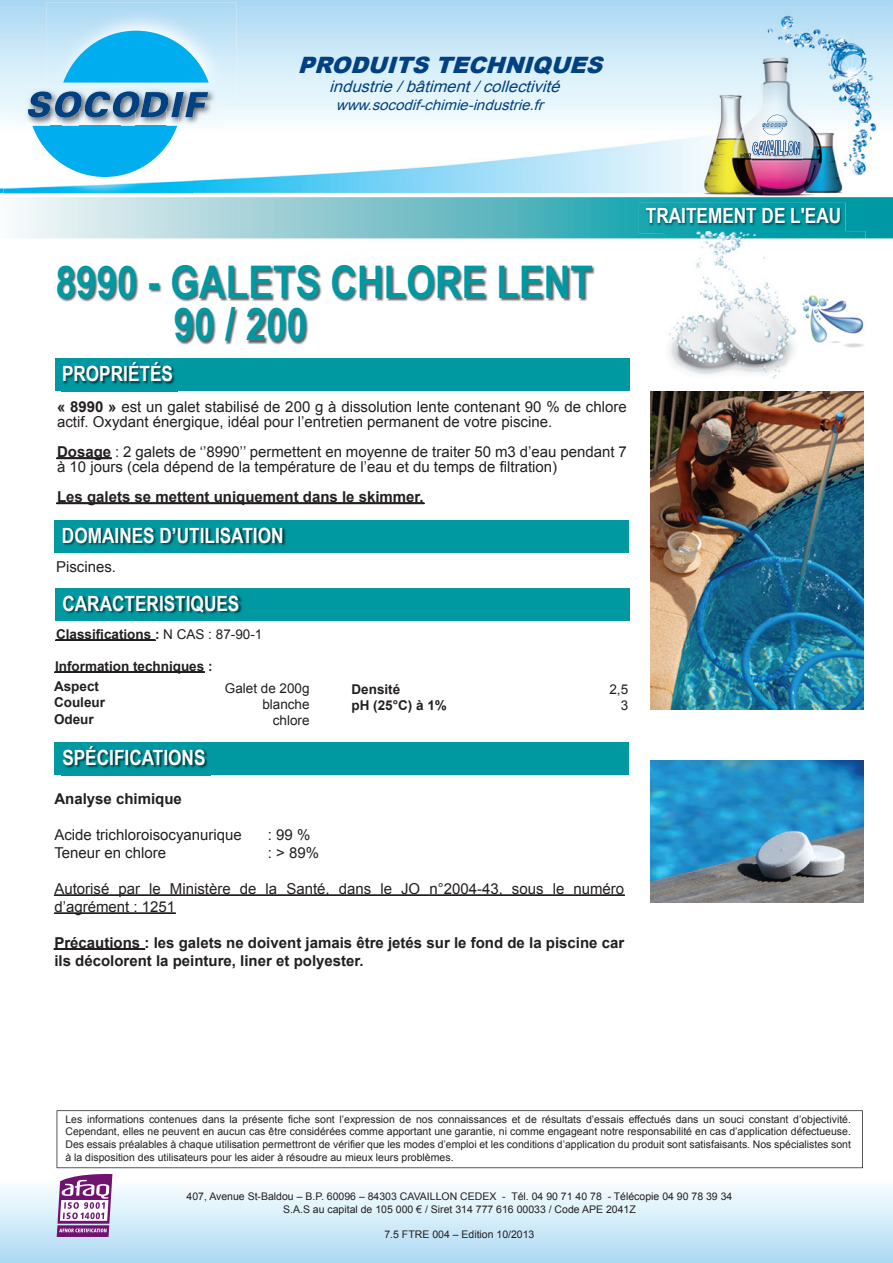
<style>
.page{position:relative;width:893px;height:1263px;background:#fff}
.page>*{position:absolute;margin:0;border:0;box-sizing:border-box;transform-origin:0 0}
.t1{font:700 45px/42px "Arial Narrow";color:#0098a1}
.t2{font:italic 900 22.5px "Arial";color:#014081}
.t3{font:700 21px "Arial Narrow";color:#fff}
.t4{font:italic 15.9px "Arial";color:#014081;scale:1.04 1}
.t5{font:15px/15px "Arial";color:#231f20}
.t6{font:700 15px/18px "Arial";color:#231f20}
.t7{font:italic 14.4px "Arial";color:#014081;scale:1.04 1}
.t8{font:700 13.5px/16.2px "Arial";color:#231f20}
.t9{font:13.5px/16.2px "Arial";color:#231f20;text-align:right}
.t10{font:10.5px/12.6px "Arial";color:#231f20;text-align:center}
.s1{font-weight:700}
.s2{font-weight:400}
</style>
<div class="page">
<img style="left:0;top:0;width:893px;height:48px">
<img style="left:0;top:48px;width:28px;height:146px">
<img style="left:210px;top:48px;width:683px;height:148px">
<img style="left:193px;top:179px;width:17px;height:15px">
<img style="left:751px;top:138px;width:52px;height:23px">
<svg style="left:752px;top:115px;width:48px;height:40px"></svg>
<img style="left:46px;top:3px;width:190px;height:96px">
<img style="left:4px;top:111px;width:189px;height:83px">
<img style="left:23px;top:86px;width:27px;height:42px">
<img style="left:50px;top:118px;width:41px;height:8px">
<img style="left:91px;top:118px;width:17px;height:8px">
<img style="left:108px;top:118px;width:72px;height:8px">
<img style="left:180px;top:87px;width:38px;height:40px">
<svg style="left:32px;top:126px;width:161px;height:51px"></svg>
<svg style="left:28px;top:31px;width:181px;height:87px"></svg>
<svg style="left:0;top:1110px;width:893px;height:153px"></svg>
<svg style="left:57px;top:1110px;width:806px;height:58px"></svg>
<svg style="left:17px;top:197px;width:876px;height:41px"></svg>
<img style="left:639px;top:203px;width:207px;height:31px">
<div style="left:55px;top:358px;width:574px;height:33px;background:#0098a1"></div>
<img style="left:61px;top:362px;width:116px;height:30px">
<img style="left:57px;top:266px;width:538px;height:79px">
<svg style="left:56px;top:457px;width:56px;height:2px"></svg>
<svg style="left:56px;top:502px;width:369px;height:2px"></svg>
<div style="left:55px;top:588px;width:574px;height:33px;background:#0098a1"></div>
<img style="left:63px;top:596px;width:179px;height:19px">
<div style="left:55px;top:742px;width:574px;height:33px;background:#0098a1"></div>
<img style="left:61px;top:746px;width:149px;height:30px">
<svg style="left:54px;top:895px;width:571px;height:1px"></svg>
<svg style="left:54px;top:913px;width:122px;height:1px"></svg>
<svg style="left:54px;top:948px;width:91px;height:2px"></svg>
<div style="left:54px;top:520px;width:575px;height:33px;background:#0098a1"></div>
<img style="left:63px;top:528px;width:223px;height:18px">
<svg style="left:55px;top:639px;width:101px;height:2px"></svg>
<svg style="left:54px;top:671px;width:151px;height:2px"></svg>
<img style="left:650px;top:391px;width:213px;height:318px">
<img style="left:650px;top:760px;width:213px;height:143px">
<img style="left:665px;top:231px;width:200px;height:148px">
<img style="left:665px;top:231px;width:181px;height:3px">
<img style="left:680px;top:332px;width:21px;height:7px">
<svg style="left:57px;top:1173px;width:55px;height:64px"></svg>
<h2 class="t2" style="left:298px;top:49px;width:314px">PRODUITSTECHNIQUES</h2>
<h3 class="t4" style="left:329px;top:76px;width:229px">industrie/bâtiment/collectivité</h3>
<h3 class="t7" style="left:336px;top:95px;width:206px">www.socodif-chimie-industrie.fr</h3>
<h1 class="t1" style="left:174px;top:259px;width:420px;text-indent:-118px">8990 - GALETS CHLORE LENT<br>90 / 200</h1>
<h3 class="t3" style="left:62px;top:358px;width:113px">PROPRIÉTÉS</h3>
<h3 class="t5" style="left:57px;top:399px;width:571px"><span class="s1">« 8990 »</span> est un galet stabilisé de 200 g à dissolution lente contenant 90 % de chlore actif. Oxydant énergique, idéal pour l’entretien permanent de votre piscine.</h3>
<h3 class="t5" style="left:57px;top:444px;width:571px"><span class="s1">Dosage</span> : 2 galets de ‘’8990’’ permettent en moyenne de traiter 50 m3 d’eau pendant 7 à 10 jours (cela dépend de la température de l’eau et du temps de filtration)</h3>
<h3 class="t6" style="left:57px;top:488px;width:368px">Les galets se mettent uniquement dans le skimmer.</h3>
<h3 class="t3" style="left:62px;top:519px;width:223px">DOMAINES D’UTILISATION</h3>
<h3 class="t5" style="left:56px;top:559px;width:62px">Piscines.</h3>
<h3 class="t3" style="left:62px;top:587px;width:178px">CARACTERISTIQUES</h3>
<p class="t8" style="left:56px;top:626px;width:208px">Classifications : <span class="s2">N CAS : 87-90-1</span></p>
<p class="t8" style="left:55px;top:658px;width:159px">Information techniques :</p>
<p class="t8" style="left:54px;top:679px;width:53px">Aspect<br>Couleur<br>Odeur</p>
<p class="t9" style="left:225px;top:680px;width:86px">Galet de 200g blanche chlore</p>
<p class="t8" style="left:352px;top:682px;width:97px">Densité<br>pH (25°C) à 1%</p>
<p class="t9" style="left:609px;top:681px;width:20px">2,5<br>3</p>
<h3 class="t3" style="left:62px;top:742px;width:145px">SPÉCIFICATIONS</h3>
<h3 class="t6" style="left:54px;top:790px;width:129px">Analyse chimique</h3>
<h3 class="t5" style="left:54px;top:827px;width:189px">Acide trichloroisocyanurique</h3>
<h3 class="t5" style="left:268px;top:827px;width:44px">: 99 %</h3>
<h3 class="t5" style="left:54px;top:845px;width:113px">Teneur en chlore</h3>
<h3 class="t5" style="left:268px;top:845px;width:53px">: &gt; 89%</h3>
<h3 class="t5" style="left:54px;top:879px;width:571px;line-height:18px">Autorisé par le Ministère de la Santé, dans le JO n°2004-43, sous le numéro d’agrément : 1251</h3>
<h3 class="t6" style="left:54px;top:934px;width:571px">Précautions : les galets ne doivent jamais être jetés sur le fond de la piscine car ils décolorent la peinture, liner et polyester.</h3>
<h3 class="t3" style="left:646px;top:200px;width:197px">TRAITEMENT DE L'EAU</h3>
<p class="t10" style="left:65px;top:1113px;width:787px;text-align:justify">Les informations contenues dans la présente fiche sont l’expression de nos connaissances et de résultats d’essais effectués dans un souci constant d’objectivité.<br>Cependant, elles ne peuvent en aucun cas être considérées comme apportant une garantie, ni comme engageant notre responsabilité en cas d’application défectueuse.<br>Des essais préalables à chaque utilisation permettront de vérifier que les modes d’emploi et les conditions d’application du produit sont satisfaisants. Nos spécialistes sont à la disposition des utilisateurs pour les aider à résoudre au mieux leurs problèmes.</p>
<p class="t10" style="left:187px;top:1190px;width:547px">407, Avenue St-Baldou – B.P. 60096 – 84303 CAVAILLON CEDEX - Tél. 04 90 71 40 78 - Télécopie 04 90 78 39 34<br>S.A.S au capital de 105 000 € / Siret 314 777 616 00033 / Code APE 2041Z</p>
<p class="t10" style="left:384px;top:1228px;width:152px">7.5 FTRE 004 – Edition 10/2013</p>
</div>
